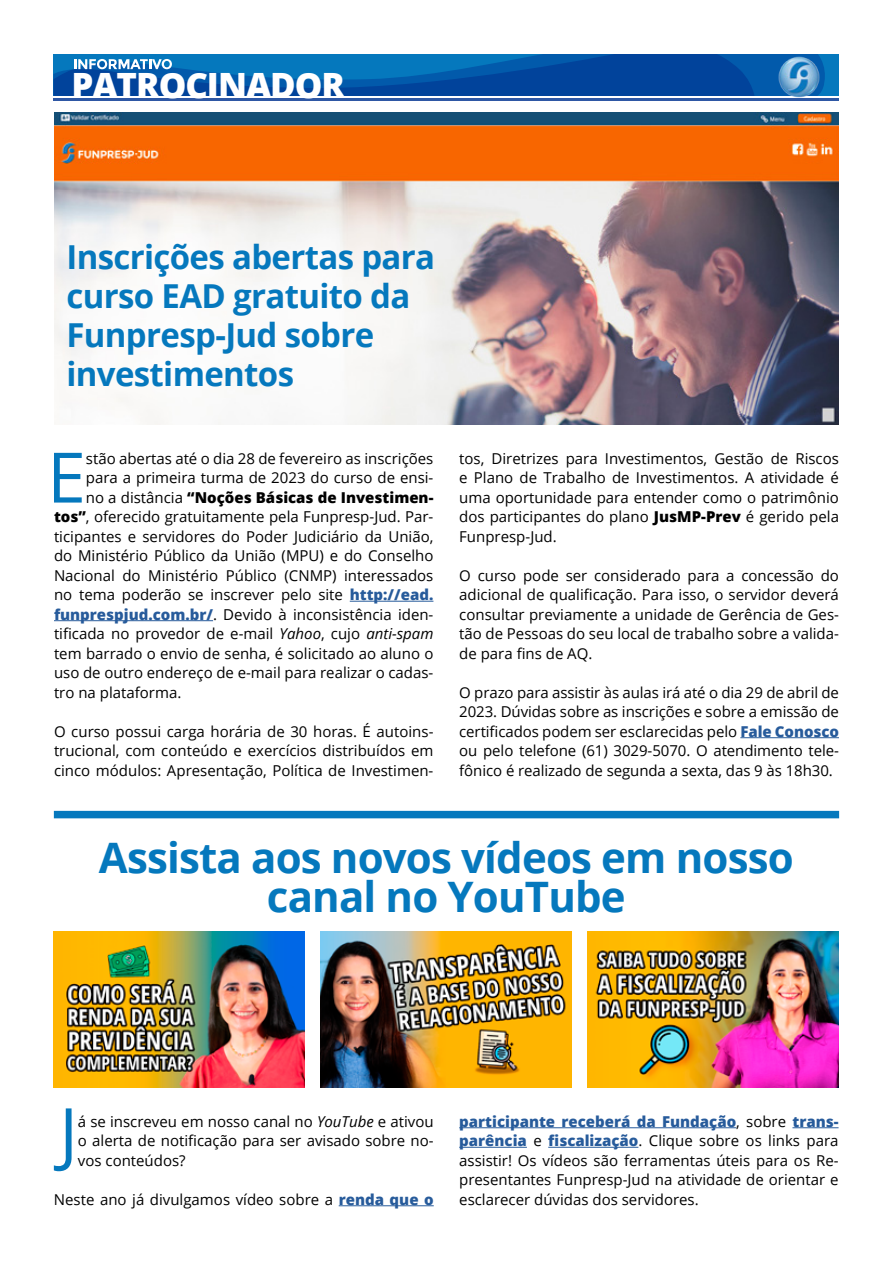
<style>
.page{position:relative;width:893px;height:1263px;background:#fff}
.page>*{position:absolute;margin:0;border:0;box-sizing:border-box;transform-origin:0 0}
.t1{font:69.6px "Open Sans";color:#0578bd}
.t2{font:700 42px/39px "Open Sans";letter-spacing:-.02em;color:#0578bd;text-align:center}
.t3{font:800 34.8px "Open Sans";letter-spacing:-.03em;color:#fff}
.t4{font:700 33px/39px "Open Sans";letter-spacing:-.02em;color:#0578bd}
.t5{font:15px/19.5px "Open Sans";color:#000;text-align:justify}
.t6{font:800 15px "Open Sans";color:#000}
.s1{font-weight:400}
.s2{font-weight:800}
.s3{font-weight:800;color:#275b9b}
.s4{font-style:italic}
</style>
<div class="page">
<img style="left:54px;top:113px;width:784px;height:311px">
<hr style="left:54px;top:98px;width:785px;height:3px;background:#2e57a4">
<svg style="left:54px;top:54px;width:771px;height:42px"></svg>
<img style="left:776px;top:54px;width:46px;height:44px">
<div style="left:54px;top:811px;width:785px;height:7px;background:#0578bd"></div>
<hr style="left:350px;top:601px;width:83px;height:1px;background:#275b9b">
<hr style="left:54px;top:620px;width:159px;height:1px;background:#275b9b">
<hr style="left:740px;top:737px;width:99px;height:1px;background:#275b9b">
<hr style="left:339px;top:1205px;width:95px;height:1px;background:#275b9b">
<hr style="left:459px;top:1127px;width:277px;height:1px;background:#275b9b">
<hr style="left:792px;top:1127px;width:47px;height:1px;background:#275b9b">
<hr style="left:459px;top:1147px;width:68px;height:1px;background:#275b9b">
<hr style="left:548px;top:1147px;width:90px;height:1px;background:#275b9b">
<img style="left:54px;top:932px;width:250px;height:156px">
<img style="left:321px;top:932px;width:250px;height:156px">
<img style="left:588px;top:932px;width:251px;height:156px">
<h3 class="t3" style="left:71px;top:59px;width:275px">PATROCINADOR</h3>
<h3 class="t4" style="left:66px;top:236px;width:370px">Inscrições abertas para curso EAD gratuito da<br>Funpresp-Jud sobre investimentos</h3>
<h1 class="t1" style="left:47px;top:430px;width:40px">E</h1>
<p class="t5" style="left:86px;top:448px;width:349px">stão abertas até o dia 28 de fevereiro as inscrições</p>
<p class="t5" style="left:86px;top:467px;width:349px">para a primeira turma de 2023 do curso de ensi-</p>
<p class="t6" style="left:86px;top:486px;width:349px"><span class="s1">no a distância</span> “Noções Básicas de Investimen-</p>
<p class="t5" style="left:54px;top:506px;width:381px"><span class="s2">tos”</span>, oferecido gratuitamente pela Funpresp-Jud. Par-</p>
<p class="t5" style="left:54px;top:526px;width:381px">ticipantes e servidores do Poder Judiciário da União,</p>
<p class="t5" style="left:54px;top:545px;width:381px">do Ministério Público da União (MPU) e do Conselho</p>
<p class="t5" style="left:54px;top:565px;width:381px">Nacional do Ministério Público (CNMP) interessados</p>
<p class="t5" style="left:54px;top:584px;width:381px">no tema poderão se inscrever pelo site <span class="s3">http://ead.</span></p>
<p class="t5" style="left:54px;top:604px;width:381px"><span class="s3">funprespjud.com.br/</span>. Devido à inconsistência iden-</p>
<p class="t5" style="left:54px;top:623px;width:381px">tificada no provedor de e-mail <span class="s4">Yahoo</span>, cujo <span class="s4">anti-spam</span></p>
<p class="t5" style="left:54px;top:643px;width:381px">tem barrado o envio de senha, é solicitado ao aluno o</p>
<p class="t5" style="left:54px;top:662px;width:381px">uso de outro endereço de e-mail para realizar o cadas-</p>
<p class="t5" style="left:54px;top:682px;width:129px">tro na plataforma.</p>
<p class="t5" style="left:54px;top:721px;width:381px">O curso possui carga horária de 30 horas. É autoins&shy;trucional, com conteúdo e exercícios distribuídos em cinco módulos: Apresentação, Política de Investimen-</p>
<p class="t5" style="left:459px;top:448px;width:381px">tos, Diretrizes para Investimentos, Gestão de Riscos e Plano de Trabalho de Investimentos. A atividade é uma oportunidade para entender como o patrimônio dos participantes do plano <span class="s2">JusMP-Prev</span> é gerido pela Funpresp-Jud.</p>
<p class="t5" style="left:459px;top:565px;width:381px">O curso pode ser considerado para a concessão do adicional de qualificação. Para isso, o servidor deverá consultar previamente a unidade de Gerência de Ges&shy;tão de Pessoas do seu local de trabalho sobre a valida&shy;de para fins de AQ.</p>
<p class="t5" style="left:459px;top:682px;width:381px">O prazo para assistir às aulas irá até o dia 29 de abril de 2023. Dúvidas sobre as inscrições e sobre a emissão de certificados podem ser esclarecidas pelo <span class="s3">Fale Conosco </span>ou pelo telefone (61) 3029-5070. O atendimento tele&shy;fônico é realizado de segunda a sexta, das 9 às 18h30.</p>
<h2 class="t2" style="left:99px;top:837px;width:696px">Assista aos novos vídeos em nosso canal no YouTube</h2>
<h1 class="t1" style="left:59px;top:1085px;width:20px">J</h1>
<p class="t5" style="left:78px;top:1111px;width:357px">á se inscreveu em nosso canal no <span class="s4">YouTube</span> e ativou o alerta de notificação para ser avisado sobre no&shy;vos conteúdos?</p>
<p class="t5" style="left:54px;top:1189px;width:381px">Neste ano já divulgamos vídeo sobre a <span class="s3">renda que o</span></p>
<p class="t5" style="left:459px;top:1111px;width:381px"><span class="s3">participante receberá da Fundação</span>, sobre <span class="s3">trans&shy;parência</span> e <span class="s3">fiscalização</span>. Clique sobre os links para assistir! Os vídeos são ferramentas úteis para os Re&shy;presentantes Funpresp-Jud na atividade de orientar e esclarecer dúvidas dos servidores.</p>
</div>
